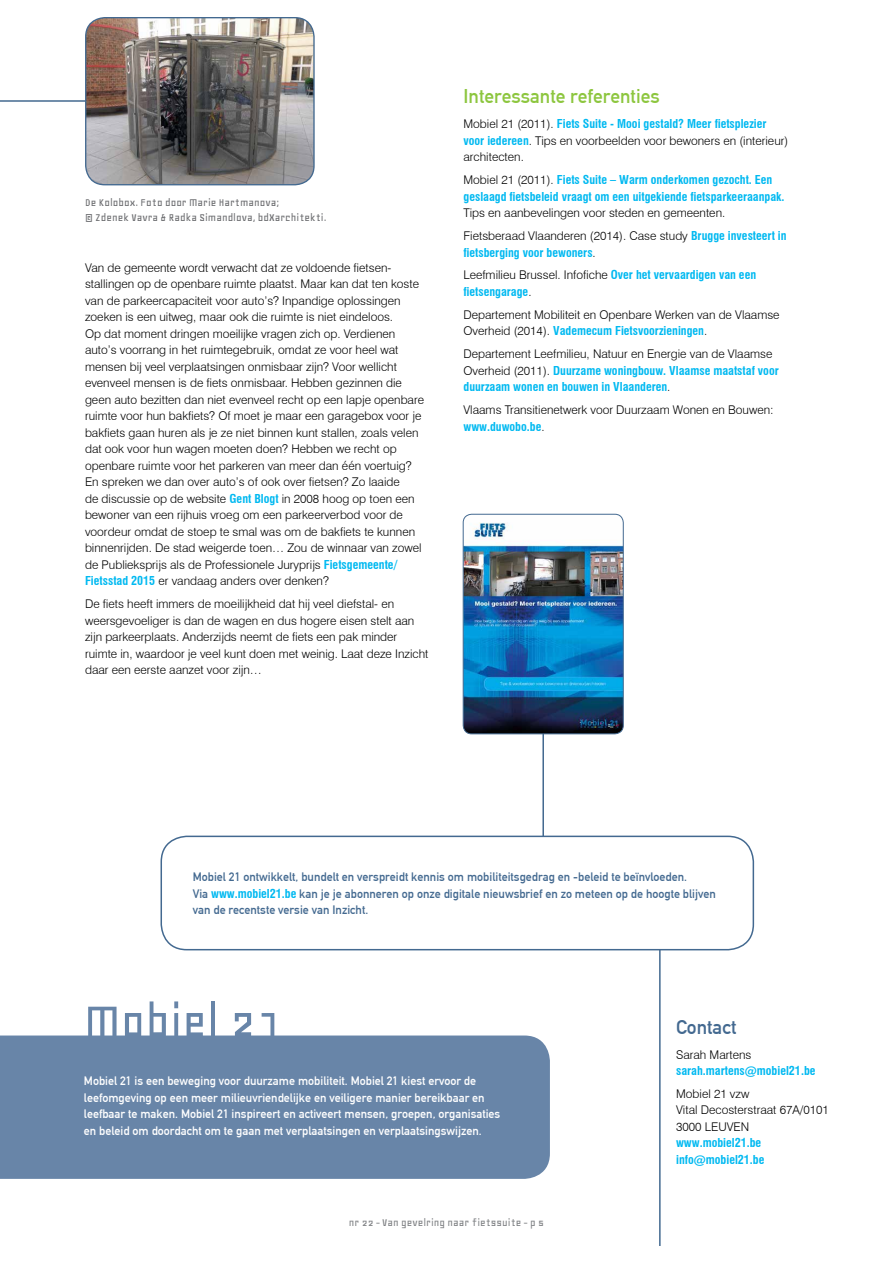
<style>
.page{position:relative;width:893px;height:1263px;background:#fff}
.page>*{position:absolute;margin:0;border:0;box-sizing:border-box;transform-origin:0 0}
.t1{font:52.5px "Geo";color:#6885a8}
.t2{font:19.5px "DIN Mittelschrift Alternate";color:#8dc63f}
.t3{font:19.5px "DIN Mittelschrift Alternate";color:#436990}
.t4{font:300 12px/16.5px "Swiss 721 BT";color:#000}
.t5{font:700 condensed 12px/16.5px "Swiss 721 BT";color:#00b9f1}
.t6{font:12px/16.5px "DIN Mittelschrift Alternate";color:#fff}
.t7{font:12px/16.5px "DIN Mittelschrift Alternate";color:#436990}
.t8{font:12px/14.4px "Geo";color:#6d6e71}
.t9{font:12px "Geo";color:#808285}
.s1{font-weight:700;font-stretch:condensed;color:#00b9f1}
.s2{font-weight:300;font-stretch:normal;color:#000}
.s3{font-family:"Swiss 721 BT";font-weight:700;font-stretch:condensed;color:#00b9f1}
</style>
<div class="page">
<hr style="left:542px;top:641px;width:2px;height:262px;background:#436990">
<img style="left:463px;top:514px;width:160px;height:220px">
<div style="left:463px;top:514px;width:161px;height:220px;border:1px solid #436990;border-radius:9px"></div>
<hr style="left:659px;top:853px;width:2px;height:393px;background:#436990">
<div style="left:161px;top:836px;width:592px;height:114px;background:#fff;border-radius:26px"></div>
<div style="left:161px;top:836px;width:593px;height:114px;border:2px solid #436990;border-radius:26px"></div>
<div style="left:0;top:1035px;width:550px;height:144px;background:#6885a8"></div>
<hr style="left:0;top:100px;width:157px;height:2px;background:#436990">
<img style="left:86px;top:18px;width:228px;height:167px">
<div style="left:85px;top:17px;width:230px;height:168px;border:1px solid #436990;border-radius:19px"></div>
<p class="t8" style="left:85px;top:196px;width:243px">De Kolobox. Foto door Marie Hartmanova;<br>© Zdenek Vavra &amp; Radka Simandlova, bdXarchitekti.</p>
<p class="t4" style="left:85px;top:259px;width:341px">Van de gemeente wordt verwacht dat ze voldoende fietsen&shy;stallingen op de openbare ruimte plaatst. Maar kan dat ten koste van de parkeercapaciteit voor auto’s? Inpandige oplossingen zoeken is een uitweg, maar ook die ruimte is niet eindeloos.<br>Op dat moment dringen moeilijke vragen zich op. Verdienen auto’s voorrang in het ruimtegebruik, omdat ze voor heel wat mensen bij veel verplaatsingen onmisbaar zijn? Voor wellicht evenveel mensen is de fiets onmisbaar. Hebben gezinnen die geen auto bezitten dan niet evenveel recht op een lapje openbare ruimte voor hun bakfiets? Of moet je maar een garagebox voor je bakfiets gaan huren als je ze niet binnen kunt stallen, zoals velen dat ook voor hun wagen moeten doen? Hebben we recht op openbare ruimte voor het parkeren van meer dan één voertuig?<br>En spreken we dan over auto’s of ook over fietsen? Zo laaide<br>de discussie op de website <span class="s1">Gent Blogt</span> in 2008 hoog op toen een bewoner van een rijhuis vroeg om een parkeerverbod voor de voordeur omdat de stoep te smal was om de bakfiets te kunnen binnenrijden. De stad weigerde toen… Zou de winnaar van zowel de Publieksprijs als de Professionele Juryprijs <span class="s1">Fietsgemeente/ Fietsstad 2015</span> er vandaag anders over denken?</p>
<p class="t4" style="left:85px;top:595px;width:345px">De fiets heeft immers de moeilijkheid dat hij veel diefstal- en weersgevoeliger is dan de wagen en dus hogere eisen stelt aan zijn parkeerplaats. Anderzijds neemt de fiets een pak minder ruimte in, waardoor je veel kunt doen met weinig. Laat deze Inzicht daar een eerste aanzet voor zijn…</p>
<h2 class="t2" style="left:463px;top:85px;width:198px">Interessante referenties</h2>
<p class="t4" style="left:463px;top:116px;width:326px">Mobiel 21 (2011). <span class="s1">Fiets Suite - Mooi gestald? Meer fietsplezier voor iedereen</span>. Tips en voorbeelden voor bewoners en (interieur) architecten.</p>
<p class="t5" style="left:463px;top:172px;width:322px"><span class="s2">Mobiel 21 (2011).</span> Fiets Suite – Warm onderkomen gezocht. Een geslaagd fietsbeleid vraagt om een uitgekiende fietsparkeeraanpak.</p>
<p class="t4" style="left:463px;top:201px;width:325px;line-height:23px">Tips en aanbevelingen voor steden en gemeenten.<br>Fietsberaad Vlaanderen (2014). Case study <span class="s1">Brugge investeert in</span></p>
<p class="t5" style="left:463px;top:241px;width:294px;line-height:22.8px">fietsberging voor bewoners<span class="s2">.<br>Leefmilieu Brussel. Infofiche</span> Over het vervaardigen van een</p>
<p class="t4" style="left:463px;top:280px;width:318px;line-height:23px"><span class="s1">fietsengarage</span>.<br>Departement Mobiliteit en Openbare Werken van de Vlaamse</p>
<p class="t4" style="left:463px;top:320px;width:310px;line-height:23px">Overheid (2014). <span class="s1">Vademecum Fietsvoorzieningen</span>.<br>Departement Leefmilieu, Natuur en Energie van de Vlaamse</p>
<p class="t5" style="left:463px;top:362px;width:317px"><span class="s2">Overheid (2011).</span> Duurzame woningbouw. Vlaamse maatstaf voor duurzaam wonen en bouwen in Vlaanderen<span class="s2">.</span></p>
<p class="t4" style="left:463px;top:401px;width:312px">Vlaams Transitienetwerk voor Duurzaam Wonen en Bouwen: <span class="s1">www.duwobo.be</span>.</p>
<p class="t7" style="left:193px;top:868px;width:525px">Mobiel 21 ontwikkelt, bundelt en verspreidt kennis om mobiliteitsgedrag en -beleid te beïnvloeden.<br>Via <span class="s3">www.mobiel21.be</span> kan je je abonneren op onze digitale nieuwsbrief en zo meteen op de hoogte blijven van de recentste versie van Inzicht.</p>
<h1 class="t1" style="left:84px;top:994px;width:200px">Mobiel 21</h1>
<p class="t6" style="left:84px;top:1073px;width:418px">Mobiel 21 is een beweging voor duurzame mobiliteit. Mobiel 21 kiest ervoor de leefomgeving op een meer milieuvriendelijke en veiligere manier bereikbaar en leefbaar te maken. Mobiel 21 inspireert en activeert mensen, groepen, organisaties en beleid om doordacht om te gaan met verplaatsingen en verplaatsingswijzen.</p>
<p class="t9" style="left:349px;top:1216px;width:197px">nr 22 - Van gevelring naar fietssuite - p 5</p>
<h2 class="t3" style="left:676px;top:1015px;width:62px">Contact</h2>
<p class="t4" style="left:676px;top:1046px;width:77px">Sarah Martens</p>
<p class="t5" style="left:676px;top:1062px;width:141px">sarah.martens@mobiel21.be</p>
<p class="t4" style="left:676px;top:1085px;width:154px">Mobiel 21 vzw<br>Vital Decosterstraat 67A/0101<br>3000 LEUVEN</p>
<p class="t5" style="left:676px;top:1135px;width:90px">www.mobiel21.be info@mobiel21.be</p>
</div>
